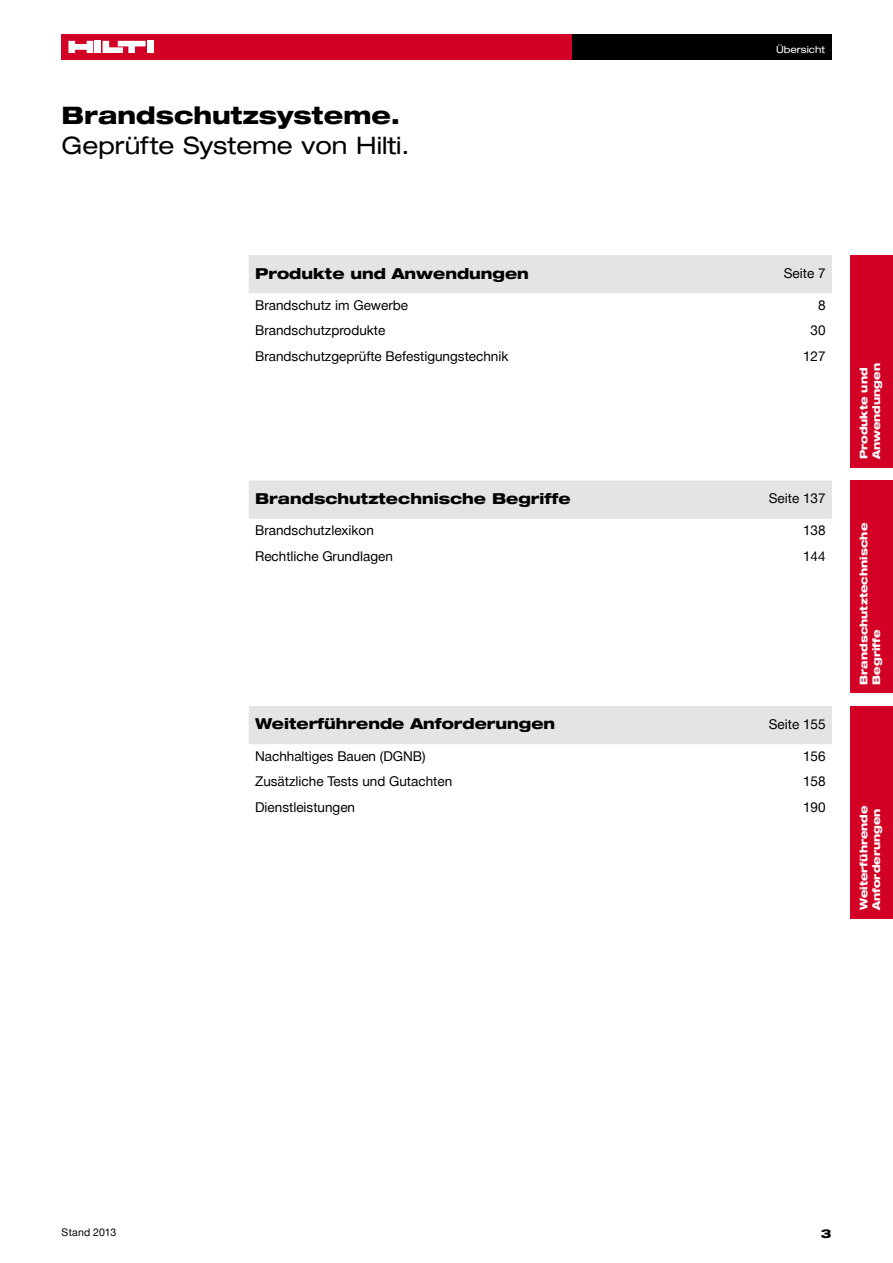
<style>
.page{position:relative;width:893px;height:1263px;background:#fff}
.page>*{position:absolute;margin:0;border:0;box-sizing:border-box;transform-origin:0 0}
.t1{font:expanded 24px "Hilti";color:#000}
.t2{font:800 expanded 24px "Hilti";color:#000}
.t3{font:800 expanded 15px "Hilti";color:#000}
.t4{font:13.5px "Hilti";color:#000}
.t5{font:800 expanded 12px "Hilti";color:#000}
.t6{font:800 expanded 10.5px/12.6px "Hilti";color:#fff}
.t7{font:10.5px "Hilti";letter-spacing:.02em;color:#000}
.t8{font:expanded 9.75px "Hilti";color:#fff}
</style>
<div class="page">
<div style="left:62px;top:34px;width:510px;height:26px;background:#d20024"></div>
<div style="left:95px;top:41px;width:6px;height:12px;background:#fff"></div>
<div style="left:147px;top:41px;width:6px;height:12px;background:#fff"></div>
<svg style="left:68px;top:41px;width:25px;height:12px"></svg>
<svg style="left:103px;top:41px;width:43px;height:12px"></svg>
<div style="left:850px;top:255px;width:43px;height:213px;background:#d20024"></div>
<div style="left:850px;top:480px;width:43px;height:213px;background:#d20024"></div>
<div style="left:850px;top:706px;width:43px;height:212px;background:#d20024"></div>
<div style="left:249px;top:255px;width:583px;height:38px;background:#e3e4e4"></div>
<div style="left:249px;top:480px;width:583px;height:39px;background:#e3e4e4"></div>
<div style="left:249px;top:706px;width:583px;height:38px;background:#e3e4e4"></div>
<div style="left:572px;top:34px;width:259px;height:26px;background:#000"></div>
<h1 class="t2" style="left:62px;top:101px;width:340px">Brandschutzsysteme.</h1>
<h1 class="t1" style="left:62px;top:131px;width:349px">Geprüfte Systeme von Hilti.</h1>
<p class="t8" style="left:776px;top:44px;width:50px">Übersicht</p>
<p class="t3" style="left:255px;top:265px;width:275px">Produkte und Anwendungen</p>
<p class="t4" style="left:784px;top:265px;width:43px">Seite 7</p>
<p class="t4" style="left:255px;top:297px;width:154px">Brandschutz im Gewerbe</p>
<p class="t4" style="left:818px;top:297px;width:9px">8</p>
<p class="t4" style="left:255px;top:323px;width:132px">Brandschutzprodukte</p>
<p class="t4" style="left:810px;top:323px;width:17px">30</p>
<p class="t4" style="left:255px;top:348px;width:255px">Brandschutzgeprüfte Befestigungstechnik</p>
<p class="t4" style="left:803px;top:348px;width:24px">127</p>
<p class="t3" style="left:255px;top:490px;width:317px">Brandschutztechnische Begriffe</p>
<p class="t4" style="left:769px;top:491px;width:58px">Seite 137</p>
<p class="t4" style="left:255px;top:523px;width:120px">Brandschutzlexikon</p>
<p class="t4" style="left:803px;top:523px;width:24px">138</p>
<p class="t4" style="left:255px;top:548px;width:139px">Rechtliche Grundlagen</p>
<p class="t4" style="left:803px;top:548px;width:24px">144</p>
<p class="t3" style="left:255px;top:715px;width:302px">Weiterführende Anforderungen</p>
<p class="t4" style="left:769px;top:716px;width:58px">Seite 155</p>
<p class="t4" style="left:255px;top:748px;width:172px">Nachhaltiges Bauen (DGNB)</p>
<p class="t4" style="left:803px;top:748px;width:24px">156</p>
<p class="t4" style="left:255px;top:773px;width:199px">Zusätzliche Tests und Gutachten</p>
<p class="t4" style="left:803px;top:773px;width:24px">158</p>
<p class="t4" style="left:255px;top:799px;width:102px">Dienstleistungen</p>
<p class="t4" style="left:803px;top:799px;width:24px">190</p>
<p class="t6" style="left:858px;top:459px;width:98px;rotate:-90deg">Produkte und<br>Anwendungen</p>
<p class="t6" style="left:858px;top:685px;width:163px;rotate:-90deg">Brandschutztechnische<br>Begriffe</p>
<p class="t6" style="left:858px;top:910px;width:106px;rotate:-90deg">Weiterführende<br>Anforderungen</p>
<p class="t7" style="left:62px;top:1227px;width:56px">Stand 2013</p>
<p class="t5" style="left:821px;top:1226px;width:12px">3</p>
</div>
